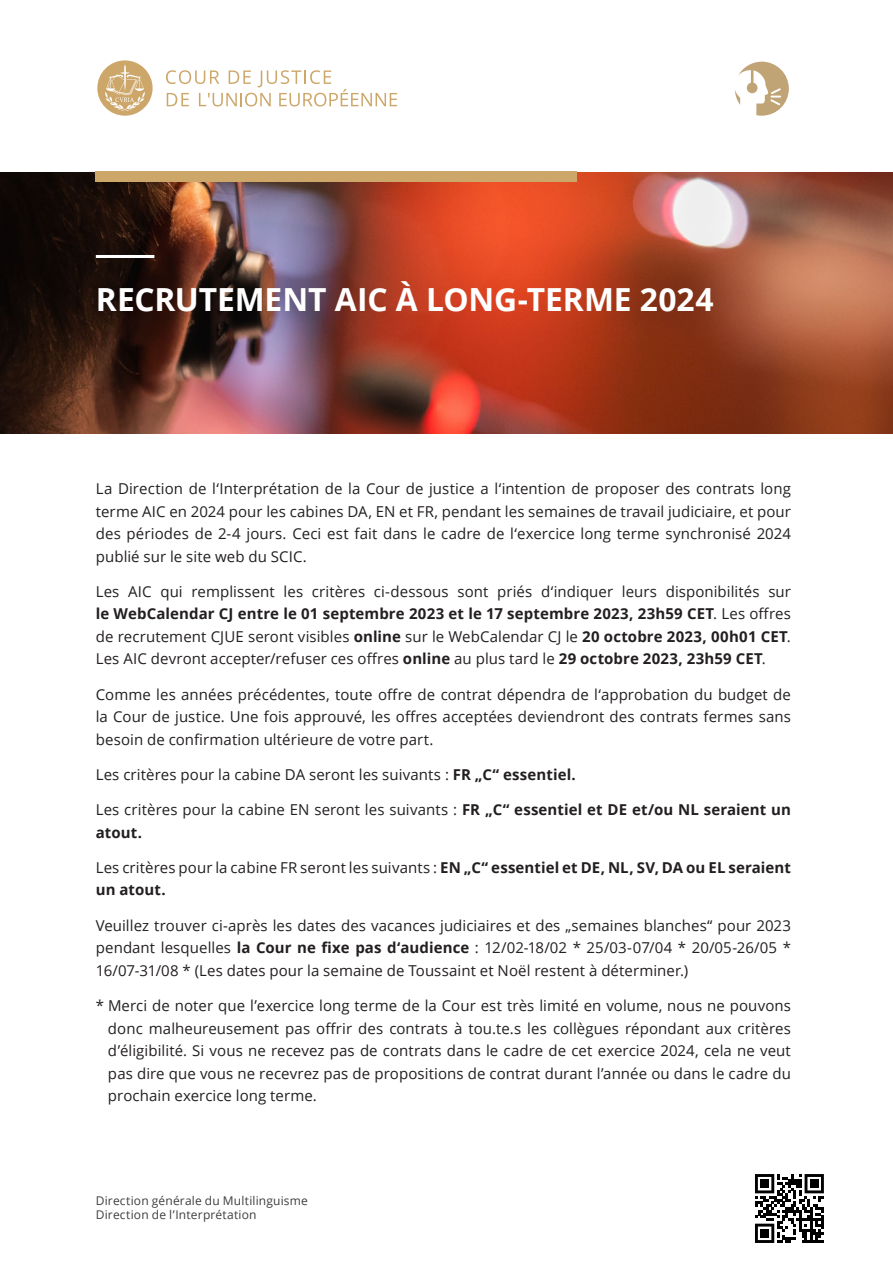
<style>
.page{position:relative;width:893px;height:1263px;background:#fff}
.page>*{position:absolute;margin:0;border:0;box-sizing:border-box;transform-origin:0 0}
.TITRE___2_LIGNES{font:700 31.8px "Open Sans";letter-spacing:-.005em;color:#fff}
.TEXT{font:15px/22.5px "Open Sans";letter-spacing:.005em;color:#231f20;text-align:justify}
.TEXT-2{font:700 15px/22.5px "Open Sans";color:#231f20}
.site_web_et_unité{font:12px/14.4px "Open Sans";letter-spacing:.015em;color:#3e3e3f}
.s1{font-weight:700}
.s2{font-weight:400}
</style>
<div class="page">
<img style="left:0;top:171px;width:893px;height:263px">
<div style="left:96px;top:171px;width:481px;height:11px;background:#cda669"></div>
<svg style="left:166px;top:70px;width:231px;height:36px"></svg>
<svg style="left:97px;top:60px;width:56px;height:56px"></svg>
<svg style="left:735px;top:62px;width:54px;height:54px"></svg>
<hr style="left:96px;top:255px;width:58px;height:3px;background:#fff">
<svg style="left:755px;top:1174px;width:69px;height:69px"></svg>
<div style="left:760px;top:1179px;width:9px;height:9px;background:#000"></div>
<div style="left:810px;top:1179px;width:8px;height:9px;background:#000"></div>
<div style="left:760px;top:1229px;width:9px;height:8px;background:#000"></div>
<p class="TITRE___2_LIGNES" style="left:96px;top:277px;width:619px">RECRUTEMENT AIC À LONG-TERME 2024</p>
<p class="TEXT" style="left:96px;top:477px;width:697px">La Direction de l‘Interprétation de la Cour de justice a l‘intention de proposer des contrats long terme AIC en 2024 pour les cabines DA, EN et FR, pendant les semaines de travail judiciaire, et pour des périodes de 2-4 jours. Ceci est fait dans le cadre de l‘exercice long terme synchronisé 2024 publié sur le site web du SCIC.</p>
<p class="TEXT" style="left:96px;top:580px;width:697px">Les AIC qui remplissent les critères ci-dessous sont priés d‘indiquer leurs disponibilités sur <span class="s1">le WebCalendar CJ entre le 01 septembre 2023 et le 17 septembre 2023, 23h59 CET</span>. Les offres de recrutement CJUE seront visibles <span class="s1">online</span> sur le WebCalendar CJ le <span class="s1">20 octobre 2023, 00h01 CET</span>.<br>Les AIC devront accepter/refuser ces offres <span class="s1">online</span> au plus tard le <span class="s1">29 octobre 2023, 23h59 CET</span>.</p>
<p class="TEXT" style="left:96px;top:683px;width:697px">Comme les années précédentes, toute offre de contrat dépendra de l‘approbation du budget de la Cour de justice. Une fois approuvé, les offres acceptées deviendront des contrats fermes sans besoin de confirmation ultérieure de votre part.</p>
<p class="TEXT" style="left:96px;top:763px;width:481px">Les critères pour la cabine DA seront les suivants : <span class="s1">FR „C“ essentiel.</span></p>
<p class="TEXT" style="left:96px;top:798px;width:697px">Les critères pour la cabine EN seront les suivants : <span class="s1">FR „C“ essentiel et DE et/ou NL seraient un atout.</span></p>
<p class="TEXT-2" style="left:96px;top:856px;width:697px"><span class="s2">Les critères pour la cabine FR seront les suivants :</span> EN „C“ essentiel et DE, NL, SV, DA ou EL seraient un atout.</p>
<p class="TEXT" style="left:96px;top:914px;width:697px">Veuillez trouver ci-après les dates des vacances judiciaires et des „semaines blanches“ pour 2023 pendant lesquelles <span class="s1">la Cour ne fixe pas d‘audience</span> : 12/02-18/02 * 25/03-07/04 * 20/05-26/05 * 16/07-31/08 * (Les dates pour la semaine de Toussaint et Noël restent à déterminer.)</p>
<p class="TEXT" style="left:108px;top:994px;width:684px;text-indent:-12px">* Merci de noter que l’exercice long terme de la Cour est très limité en volume, nous ne pouvons donc malheureusement pas offrir des contrats à tou.te.s les collègues répondant aux critères d’éligibilité. Si vous ne recevez pas de contrats dans le cadre de cet exercice 2024, cela ne veut pas dire que vous ne recevrez pas de propositions de contrat durant l’année ou dans le cadre du prochain exercice long terme.</p>
<p class="site_web_et_unité" style="left:96px;top:1193px;width:214px">Direction générale du Multilinguisme<br>Direction de l’Interprétation</p>
</div>
